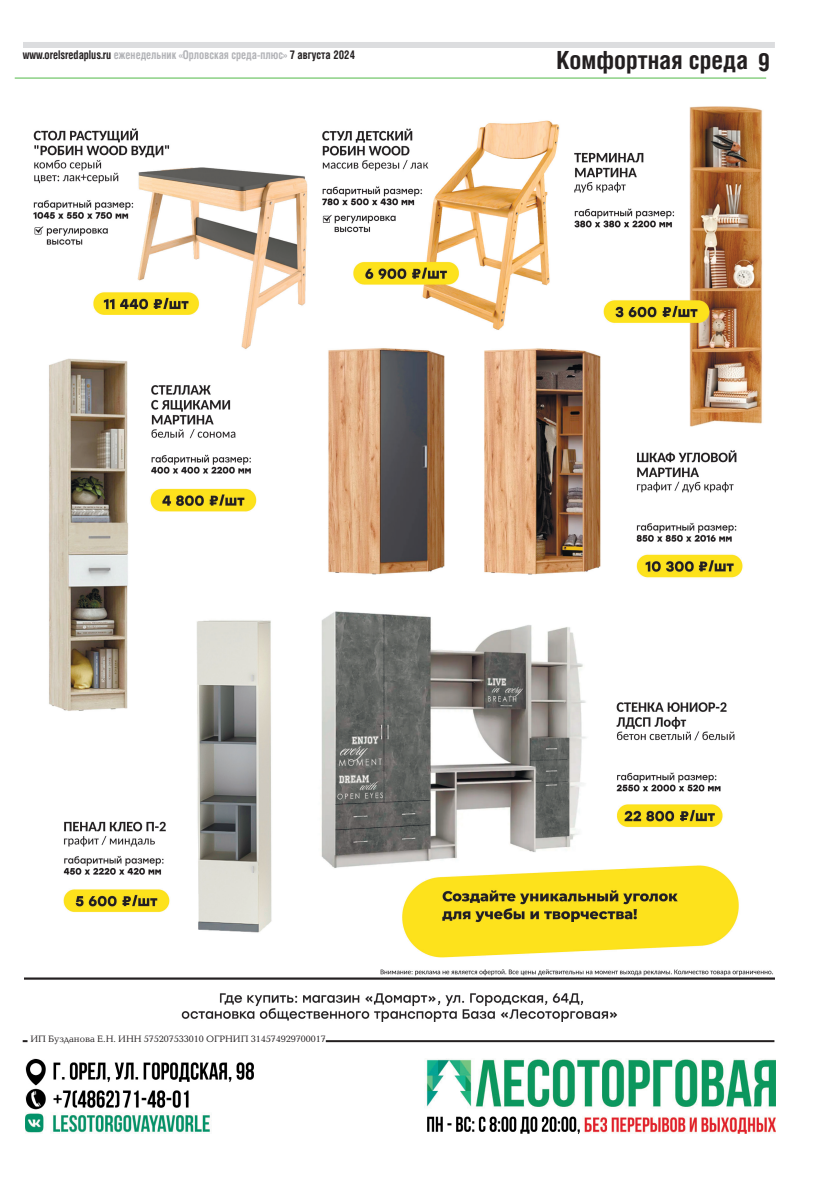
<style>
.page{position:relative;width:820px;height:1191px;background:#fff}
.page>*{position:absolute;margin:0;border:0;box-sizing:border-box;transform-origin:0 0}
.t1{font:25px "Helios Cond Bold 9";color:#231f20}
.t2{font:12px "Helios Cond Bold 9";color:#b2b3b7;scale:.9 1}
.t3{font:9.5px "Baltica C8";color:#231f20}
.s1{color:#231f20}
</style>
<div class="page">
<div style="left:23px;top:42px;width:751px;height:6px;background:#dcdddf"></div>
<hr style="left:15px;top:78px;width:750px;height:1px;background:#51b948">
<img style="left:26px;top:1058px;width:749px;height:75px">
<img style="left:27px;top:1059px;width:229px;height:50px">
<img style="left:422px;top:1113px;width:159px;height:20px">
<hr style="left:23px;top:1040px;width:751px;height:2px;background:#231f20">
<div style="left:27px;top:1034px;width:298px;height:10px;background:#fff"></div>
<img style="left:24px;top:106px;width:750px;height:916px">
<p class="t2" style="left:23px;top:48px;width:370px"><span class="s1">www.orelsredaplus.ru</span> еженедельник «Орловская среда-плюс» <span class="s1">7 августа 2024</span></p>
<h1 class="t1" style="left:556px;top:46px;width:193px">Комфортная среда</h1>
<h1 class="t1" style="left:757px;top:47px;width:14px">9</h1>
<p class="t3" style="left:30px;top:1034px;width:297px">ИП Бузданова Е.Н. ИНН 575207533010 ОГРНИП 314574929700017</p>
</div>
